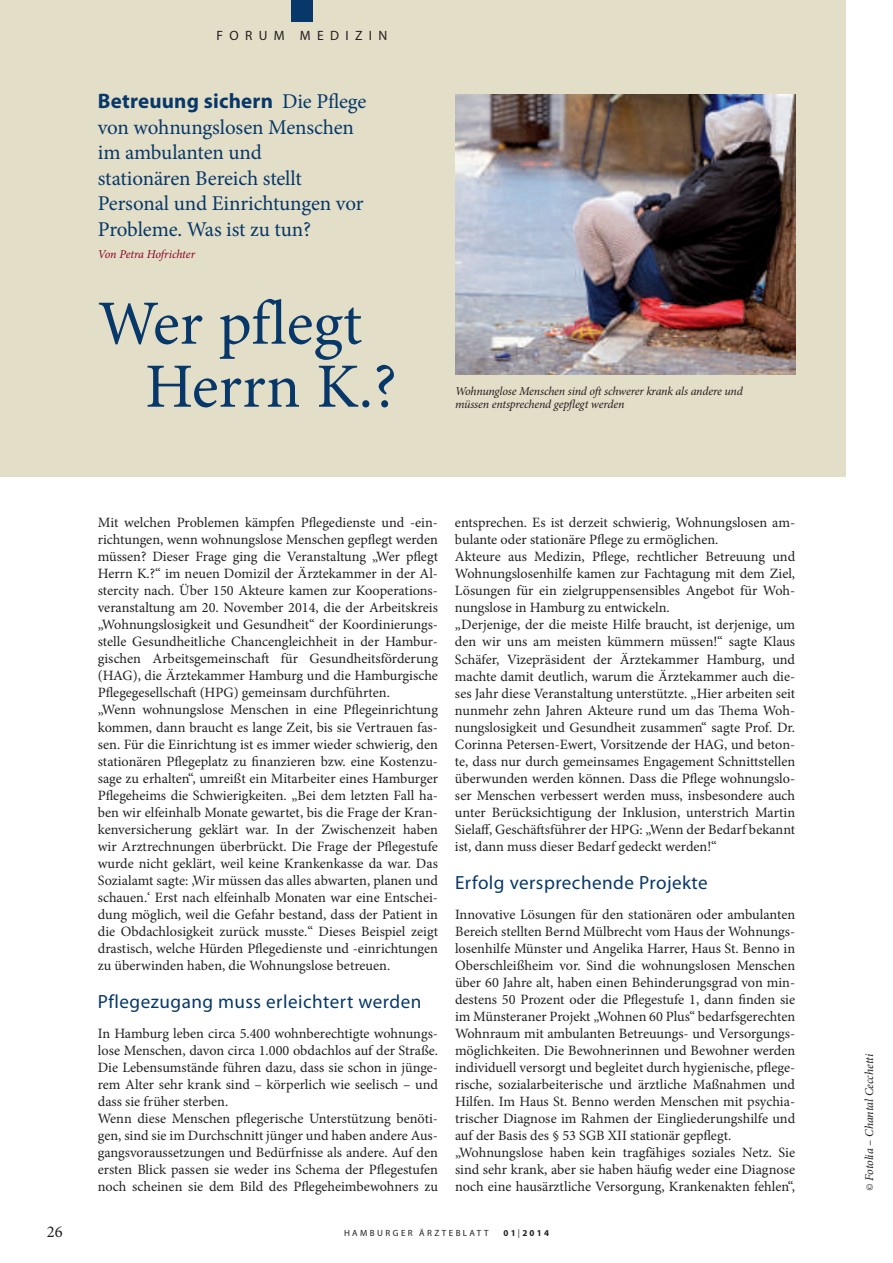
<style>
.page{position:relative;width:893px;height:1263px;background:#fff}
.page>*{position:absolute;margin:0;border:0;box-sizing:border-box;transform-origin:0 0}
.t1{font:63px/63px "Minion Pro";color:#073869}
.t2{font:21px/25.5px "Minion Pro";letter-spacing:-.01em;color:#073869}
.t3{font:21px "Myriad Pro Bold OV OIXQOC";letter-spacing:.01em;color:#073869}
.t4{font:19.2px "Myriad Pro Regular OV QIXQOC";letter-spacing:.025em;color:#073869}
.t5{font:16.5px "Minion Pro";color:#231f20}
.t6{font:14.25px/17px "Minion Pro";color:#231f20}
.t7{font:13.5px "Myriad Pro Regular OV QIXQOC";letter-spacing:.47em;color:#231f20}
.t8{font:italic 12px/12.8px "Minion Pro";letter-spacing:-.015em;color:#231f20}
.t9{font:italic 12px "Minion Pro";letter-spacing:-.01em;color:#8b0429}
.t10{font:9px "Myriad Pro Regular OV QIXQOC";letter-spacing:.27em;color:#231f20}
.t11{font:9px "Myriad Pro Bold OV OIXQOC";letter-spacing:.25em;color:#231f20}
.s1{font-family:"Minion Pro"}
.s2{font-family:"Myriad Pro Regular OV QIXQOC"}
.s3{font-size:10.5px}
</style>
<div class="page">
<div style="left:0;top:0;width:846px;height:476px;background:#e3dec7"></div>
<img style="left:455px;top:95px;width:340px;height:279px">
<div style="left:291px;top:0;width:22px;height:21px;background:#073869"></div>
<p class="t7" style="left:217px;top:27px;width:172px">Forum medizin</p>
<h2 class="t3" style="left:98px;top:89px;width:270px">Betreuung sichern <span class="s1">Die Pflege</span></h2>
<h2 class="t2" style="left:98px;top:114px;width:267px">von wohnungslosen Menschen im ambulanten und<br>stationären Bereich stellt<br>Personal und Einrichtungen vor<br>Probleme. Was ist zu tun?</h2>
<p class="t9" style="left:98px;top:247px;width:99px">Von Petra Hofrichter</p>
<h1 class="t1" style="left:145px;top:290px;width:253px;text-indent:-47px">Wer pflegt<br>Herrn K.?</h1>
<p class="t8" style="left:455px;top:385px;width:289px">Wohnunglose Menschen sind oft schwerer krank als andere und müssen entsprechend gepflegt werden</p>
<p class="t6" style="left:98px;top:514px;width:342px">Mit welchen Problemen kämpfen Pflegedienste und -ein&shy;richtungen, wenn wohnungslose Menschen gepflegt werden müssen? Dieser Frage ging die Veranstaltung „Wer pflegt Herrn K.?“ im neuen Domizil der Ärztekammer in der Al&shy;stercity nach. Über 150 Akteure kamen zur Kooperations&shy;veranstaltung am 20. November 2014, die der Arbeitskreis „Wohnungslosigkeit und Gesundheit“ der Koordinierungs&shy;stelle Gesundheitliche Chancengleichheit in der Hambur&shy;gischen Arbeitsgemeinschaft für Gesundheitsförderung (HAG), die Ärztekammer Hamburg und die Hamburgische Pflegegesellschaft (HPG) gemeinsam durchführten.<br>„Wenn wohnungslose Menschen in eine Pflegeinrichtung kommen, dann braucht es lange Zeit, bis sie Vertrauen fas&shy;sen. Für die Einrichtung ist es immer wieder schwierig, den stationären Pflegeplatz zu finanzieren bzw. eine Kostenzu&shy;sage zu erhalten“, umreißt ein Mitarbeiter eines Hamburger Pflegeheims die Schwierigkeiten. „Bei dem letzten Fall ha&shy;ben wir elfeinhalb Monate gewartet, bis die Frage der Kran&shy;kenversicherung geklärt war. In der Zwischenzeit haben wir Arztrechnungen überbrückt. Die Frage der Pflegestufe wurde nicht geklärt, weil keine Krankenkasse da war. Das Sozialamt sagte: ‚Wir müssen das alles abwarten, planen und schauen.‘ Erst nach elfeinhalb Monaten war eine Entschei&shy;dung möglich, weil die Gefahr bestand, dass der Patient in die Obdachlosigkeit zurück musste.“ Dieses Beispiel zeigt drastisch, welche Hürden Pflegedienste und -einrichtungen zu überwinden haben, die Wohnungslose betreuen.</p>
<h3 class="t4" style="left:98px;top:990px;width:325px">Pflegezugang muss erleichtert werden</h3>
<p class="t6" style="left:98px;top:1024px;width:342px">In Hamburg leben circa 5.400 wohnberechtigte wohnungs&shy;lose Menschen, davon circa 1.000 obdachlos auf der Straße.<br>Die Lebensumstände führen dazu, dass sie schon in jünge&shy;rem Alter sehr krank sind – körperlich wie seelisch – und dass sie früher sterben.<br>Wenn diese Menschen pflegerische Unterstützung benöti&shy;gen, sind sie im Durchschnitt jünger und haben andere Aus&shy;gangsvoraussetzungen und Bedürfnisse als andere. Auf den ersten Blick passen sie weder ins Schema der Pflegestufen noch scheinen sie dem Bild des Pflegeheimbewohners zu</p>
<p class="t6" style="left:455px;top:514px;width:342px">entsprechen. Es ist derzeit schwierig, Wohnungslosen am&shy;bulante oder stationäre Pflege zu ermöglichen.<br>Akteure aus Medizin, Pflege, rechtlicher Betreuung und Wohnungslosenhilfe kamen zur Fachtagung mit dem Ziel, Lösungen für ein zielgruppensensibles Angebot für Woh&shy;nungslose in Hamburg zu entwickeln.<br>„Derjenige, der die meiste Hilfe braucht, ist derjenige, um den wir uns am meisten kümmern müssen!“ sagte Klaus Schäfer, Vizepräsident der Ärztekammer Hamburg, und machte damit deutlich, warum die Ärztekammer auch die&shy;ses Jahr diese Veranstaltung unterstützte. „Hier arbeiten seit nunmehr zehn Jahren Akteure rund um das Thema Woh&shy;nungslosigkeit und Gesundheit zusammen“ sagte Prof. Dr.<br>Corinna Petersen-Ewert, Vorsitzende der HAG, und beton&shy;te, dass nur durch gemeinsames Engagement Schnittstellen überwunden werden können. Dass die Pflege wohnungslo&shy;ser Menschen verbessert werden muss, insbesondere auch unter Berücksichtigung der Inklusion, unterstrich Martin Sielaff, Geschäftsführer der HPG: „Wenn der Bedarf bekannt ist, dann muss dieser Bedarf gedeckt werden!“</p>
<h3 class="t4" style="left:455px;top:871px;width:254px">erfolg versprechende Projekte</h3>
<p class="t6" style="left:455px;top:905px;width:342px">Innovative Lösungen für den stationären oder ambulanten Bereich stellten Bernd Mülbrecht vom Haus der Wohnungs&shy;losenhilfe Münster und Angelika Harrer, Haus St. Benno in Oberschleißheim vor. Sind die wohnungslosen Menschen über 60 Jahre alt, haben einen Behinderungsgrad von min&shy;destens 50 Prozent oder die Pflegestufe 1, dann finden sie im Münsteraner Projekt „Wohnen 60 Plus“ bedarfsgerechten Wohnraum mit ambulanten Betreuungs- und Versorgungs&shy;möglichkeiten. Die Bewohnerinnen und Bewohner werden individuell versorgt und begleitet durch hygienische, pflege&shy;rische, sozialarbeiterische und ärztliche Maßnahmen und Hilfen. Im Haus St. Benno werden Menschen mit psychia&shy;trischer Diagnose im Rahmen der Eingliederungshilfe und auf der Basis des § 53 SGB XII stationär gepflegt. „Wohnungslose haben kein tragfähiges soziales Netz. Sie sind sehr krank, aber sie haben häufig weder eine Diagnose noch eine hausärztliche Versorgung, Krankenakten fehlen“,</p>
<p class="t5" style="left:47px;top:1221px;width:17px">26</p>
<p class="t10" style="left:344px;top:1227px;width:146px">hamburger Ärzteblatt</p>
<p class="t11" style="left:503px;top:1227px;width:47px">01<span class="s2">|</span>2014</p>
<p class="t8" style="left:863px;top:1191px;width:139px;rotate:-90deg"><span class="s3">©</span> Fotolia – Chantal Cecchetti</p>
</div>
